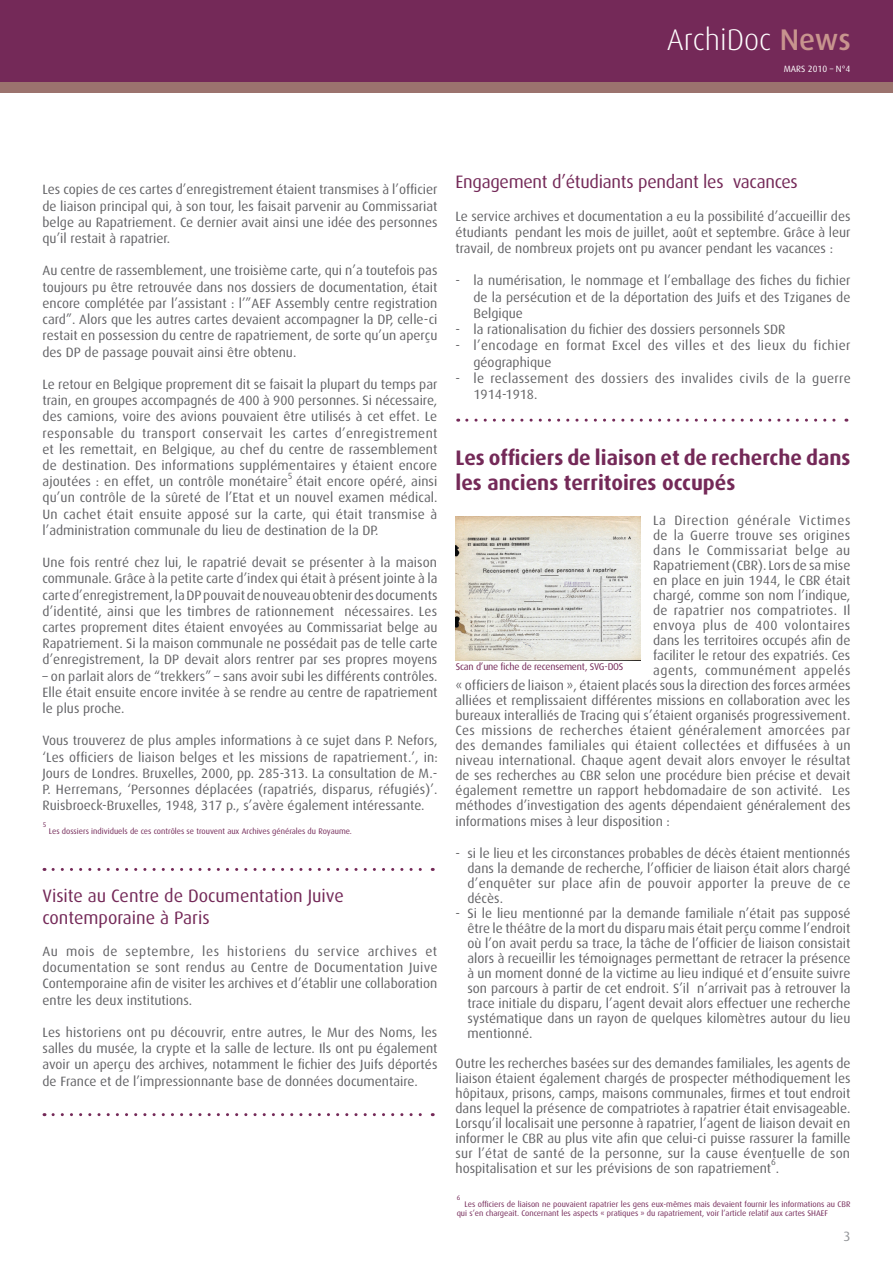
<style>
.page{position:relative;width:893px;height:1263px;background:#fff}
.page>*{position:absolute;margin:0;border:0;box-sizing:border-box;transform-origin:0 0}
.t1{font:300 29.85px "Dax";color:#fff}
.t2{font:700 21px/25.2px "Dax";color:#742958}
.t3{font:18px/21.6px "Dax";letter-spacing:-.01em;color:#742958}
.t4{font:13.5px/16.2px "Dax";color:#636366;text-align:justify}
.t5{font:13.5px/16.2px "Dax";letter-spacing:.025em;color:#636366}
.t6{font:13.5px "Dax";letter-spacing:.02em;color:#636366}
.t7{font:13.5px "Dax";letter-spacing:.035em;color:#636366}
.t8{font:13.5px "Dax";letter-spacing:.045em;color:#636366}
.t9{font:13.5px "Dax";letter-spacing:.03em;color:#636366}
.t10{font:13.5px "Dax";color:#939598}
.t11{font:9.75px "Dax";letter-spacing:-.02em;color:#742958}
.t12{font:9.15px "Dax";color:#fff}
.t13{font:9px "Dax";color:#636366}
.t14{font:8.1px/9.8px "Dax";color:#742958}
.t15{font:6.75px "Dax";color:#742958}
.s1{font-weight:500;color:#c8948e}
</style>
<div class="page">
<div style="left:0;top:79px;width:893px;height:14px;background:#9b736e"></div>
<div style="left:0;top:0;width:893px;height:81px;background:#742958"></div>
<svg style="left:467px;top:419px;width:380px;height:3px"></svg>
<svg style="left:53px;top:868px;width:380px;height:3px"></svg>
<svg style="left:53px;top:1113px;width:380px;height:3px"></svg>
<img style="left:456px;top:516px;width:184px;height:144px">
<h1 class="t1" style="left:667px;top:23px;width:185px">ArchiDoc <span class="s1">News</span></h1>
<p class="t12" style="left:784px;top:64px;width:68px">MARS 2010 – N°4</p>
<p class="t4" style="left:43px;top:182px;width:396px">Les copies de ces cartes d’enregistrement étaient transmises à l’officier de liaison principal qui, à son tour, les faisait parvenir au Commissariat belge au Rapatriement. Ce dernier avait ainsi une idée des personnes qu’il restait à rapatrier.</p>
<p class="t4" style="left:43px;top:263px;width:396px">Au centre de rassemblement, une troisième carte, qui n’a toutefois pas toujours pu être retrouvée dans nos dossiers de documentation, était encore complétée par l’assistant : l’”AEF Assembly centre registration card”. Alors que les autres cartes devaient accompagner la DP, celle-ci restait en possession du centre de rapatriement, de sorte qu’un aperçu des DP de passage pouvait ainsi être obtenu.</p>
<p class="t4" style="left:43px;top:376px;width:397px">Le retour en Belgique proprement dit se faisait la plupart du temps par train, en groupes accompagnés de 400 à 900 personnes. Si nécessaire, des camions, voire des avions pouvaient être utilisés à cet effet. Le responsable du transport conservait les cartes d’enregistrement et les remettait, en Belgique, au chef du centre de rassemblement de destination. Des informations supplémentaires y étaient encore ajoutées : en effet, un contrôle monétaire</p>
<p class="t13" style="left:288px;top:470px;width:6px">5</p>
<p class="t4" style="left:43px;top:473px;width:397px;text-indent:253px">était encore opéré, ainsi qu’un contrôle de la sûreté de l’Etat et un nouvel examen médical.<br>Un cachet était ensuite apposé sur la carte, qui était transmise à l’administration communale du lieu de destination de la DP.</p>
<p class="t4" style="left:43px;top:554px;width:397px">Une fois rentré chez lui, le rapatrié devait se présenter à la maison communale. Grâce à la petite carte d’index qui était à présent jointe à la carte d’enregistrement, la DP pouvait de nouveau obtenir des documents d’identité, ainsi que les timbres de rationnement nécessaires. Les cartes proprement dites étaient envoyées au Commissariat belge au Rapatriement. Si la maison communale ne possédait pas de telle carte d’enregistrement, la DP devait alors rentrer par ses propres moyens</p>
<p class="t4" style="left:43px;top:668px;width:396px">– on parlait alors de “trekkers” – sans avoir subi les différents contrôles.<br>Elle était ensuite encore invitée à se rendre au centre de rapatriement le plus proche.</p>
<p class="t4" style="left:43px;top:733px;width:397px">Vous trouverez de plus amples informations à ce sujet dans P. Nefors, ‘Les officiers de liaison belges et les missions de rapatriement.’, in:<br>Jours de Londres. Bruxelles, 2000, pp. 285-313. La consultation de M.- P. Herremans, ‘Personnes déplacées (rapatriés, disparus, réfugiés)’.<br>Ruisbroeck-Bruxelles, 1948, 317 p., s’avère également intéressante.</p>
<p class="t15" style="left:43px;top:821px;width:5px">5</p>
<p class="t14" style="left:49px;top:826px;width:305px">Les dossiers individuels de ces contrôles se trouvent aux Archives générales du Royaume.</p>
<h3 class="t3" style="left:43px;top:885px;width:303px">Visite au Centre de Documentation Juive contemporaine à Paris</h3>
<p class="t4" style="left:43px;top:943px;width:396px">Au mois de septembre, les historiens du service archives et documentation se sont rendus au Centre de Documentation Juive Contemporaine afin de visiter les archives et d’établir une collaboration entre les deux institutions.</p>
<p class="t4" style="left:43px;top:1024px;width:397px">Les historiens ont pu découvrir, entre autres, le Mur des Noms, les salles du musée, la crypte et la salle de lecture. Ils ont pu également avoir un aperçu des archives, notamment le fichier des Juifs déportés de France et de l’impressionnante base de données documentaire.</p>
<h3 class="t3" style="left:455px;top:171px;width:344px">Engagement d’étudiants pendant les vacances</h3>
<p class="t4" style="left:455px;top:208px;width:396px">Le service archives et documentation a eu la possibilité d’accueillir des étudiants pendant les mois de juillet, août et septembre. Grâce à leur travail, de nombreux projets ont pu avancer pendant les vacances :</p>
<p class="t4" style="left:473px;top:273px;width:378px;text-indent:-18px">- la numérisation, le nommage et l’emballage des fiches du fichier de la persécution et de la déportation des Juifs et des Tziganes de Belgique</p>
<p class="t4" style="left:455px;top:321px;width:332px">- la rationalisation du fichier des dossiers personnels SDR</p>
<p class="t5" style="left:473px;top:338px;width:379px;text-indent:-18px">- l’encodage en format Excel des villes et des lieux du fichier géographique</p>
<p class="t5" style="left:473px;top:370px;width:379px;text-indent:-18px">- le reclassement des dossiers des invalides civils de la guerre<br>1914-1918.</p>
<h2 class="t2" style="left:455px;top:445px;width:396px">Les officiers de liaison et de recherche dans les anciens territoires occupés</h2>
<p class="t8" style="left:653px;top:513px;width:199px">La Direction générale Victimes</p>
<p class="t6" style="left:653px;top:528px;width:199px">de la Guerre trouve ses origines</p>
<p class="t7" style="left:653px;top:543px;width:199px">dans le Commissariat belge au</p>
<p class="t4" style="left:653px;top:557px;width:199px">Rapatriement (CBR). Lors de sa mise</p>
<p class="t4" style="left:653px;top:572px;width:199px">en place en juin 1944, le CBR était</p>
<p class="t4" style="left:653px;top:587px;width:199px">chargé, comme son nom l’indique,</p>
<p class="t5" style="left:653px;top:602px;width:199px">de rapatrier nos compatriotes. Il</p>
<p class="t9" style="left:653px;top:618px;width:199px">envoya plus de 400 volontaires</p>
<p class="t4" style="left:653px;top:632px;width:199px">dans les territoires occupés afin de</p>
<p class="t4" style="left:653px;top:647px;width:199px">faciliter le retour des expatriés. Ces</p>
<p class="t7" style="left:653px;top:663px;width:199px">agents, communément appelés</p>
<p class="t4" style="left:455px;top:677px;width:396px">« officiers de liaison », étaient placés sous la direction des forces armées</p>
<p class="t4" style="left:455px;top:692px;width:396px">alliées et remplissaient différentes missions en collaboration avec les</p>
<p class="t4" style="left:455px;top:707px;width:396px">bureaux interalliés de Tracing qui s’étaient organisés progressivement.</p>
<p class="t5" style="left:455px;top:722px;width:396px">Ces missions de recherches étaient généralement amorcées par</p>
<p class="t6" style="left:455px;top:738px;width:397px">des demandes familiales qui étaient collectées et diffusées à un</p>
<p class="t4" style="left:455px;top:752px;width:396px">niveau international. Chaque agent devait alors envoyer le résultat</p>
<p class="t4" style="left:455px;top:767px;width:396px">de ses recherches au CBR selon une procédure bien précise et devait</p>
<p class="t4" style="left:455px;top:782px;width:396px">également remettre un rapport hebdomadaire de son activité. Les</p>
<p class="t4" style="left:455px;top:797px;width:396px">méthodes d’investigation des agents dépendaient généralement des</p>
<p class="t4" style="left:455px;top:814px;width:216px">informations mises à leur disposition :</p>
<p class="t4" style="left:467px;top:845px;width:385px;line-height:15px;text-indent:-12px">- si le lieu et les circonstances probables de décès étaient mentionnés dans la demande de recherche, l’officier de liaison était alors chargé d’enquêter sur place afin de pouvoir apporter la preuve de ce décès.</p>
<p class="t4" style="left:467px;top:905px;width:384px;line-height:15px;text-indent:-12px">- Si le lieu mentionné par la demande familiale n’était pas supposé être le théâtre de la mort du disparu mais était perçu comme l’endroit où l’on avait perdu sa trace, la tâche de l’officier de liaison consistait alors à recueillir les témoignages permettant de retracer la présence à un moment donné de la victime au lieu indiqué et d’ensuite suivre son parcours à partir de cet endroit. S’il n’arrivait pas à retrouver la trace initiale du disparu, l’agent devait alors effectuer une recherche systématique dans un rayon de quelques kilomètres autour du lieu mentionné.</p>
<p class="t4" style="left:455px;top:1055px;width:396px;line-height:15px">Outre les recherches basées sur des demandes familiales, les agents de liaison étaient également chargés de prospecter méthodiquement les hôpitaux, prisons, camps, maisons communales, firmes et tout endroit dans lequel la présence de compatriotes à rapatrier était envisageable.<br>Lorsqu’il localisait une personne à rapatrier, l’agent de liaison devait en informer le CBR au plus vite afin que celui-ci puisse rassurer la famille sur l’état de santé de la personne, sur la cause éventuelle de son hospitalisation et sur les prévisions de son rapatriement .</p>
<p class="t11" style="left:456px;top:661px;width:169px">Scan d’une fiche de recensement, SVG-DOS</p>
<p class="t13" style="left:771px;top:1157px;width:6px">6</p>
<p class="t15" style="left:457px;top:1194px;width:5px">6</p>
<p class="t14" style="left:457px;top:1199px;width:395px;text-indent:8px">Les officiers de liaison ne pouvaient rapatrier les gens eux-mêmes mais devaient fournir les informations au CBR qui s’en chargeait. Concernant les aspects « pratiques » du rapatriement, voir l’article relatif aux cartes SHAEF</p>
<p class="t10" style="left:843px;top:1229px;width:9px">3</p>
</div>
